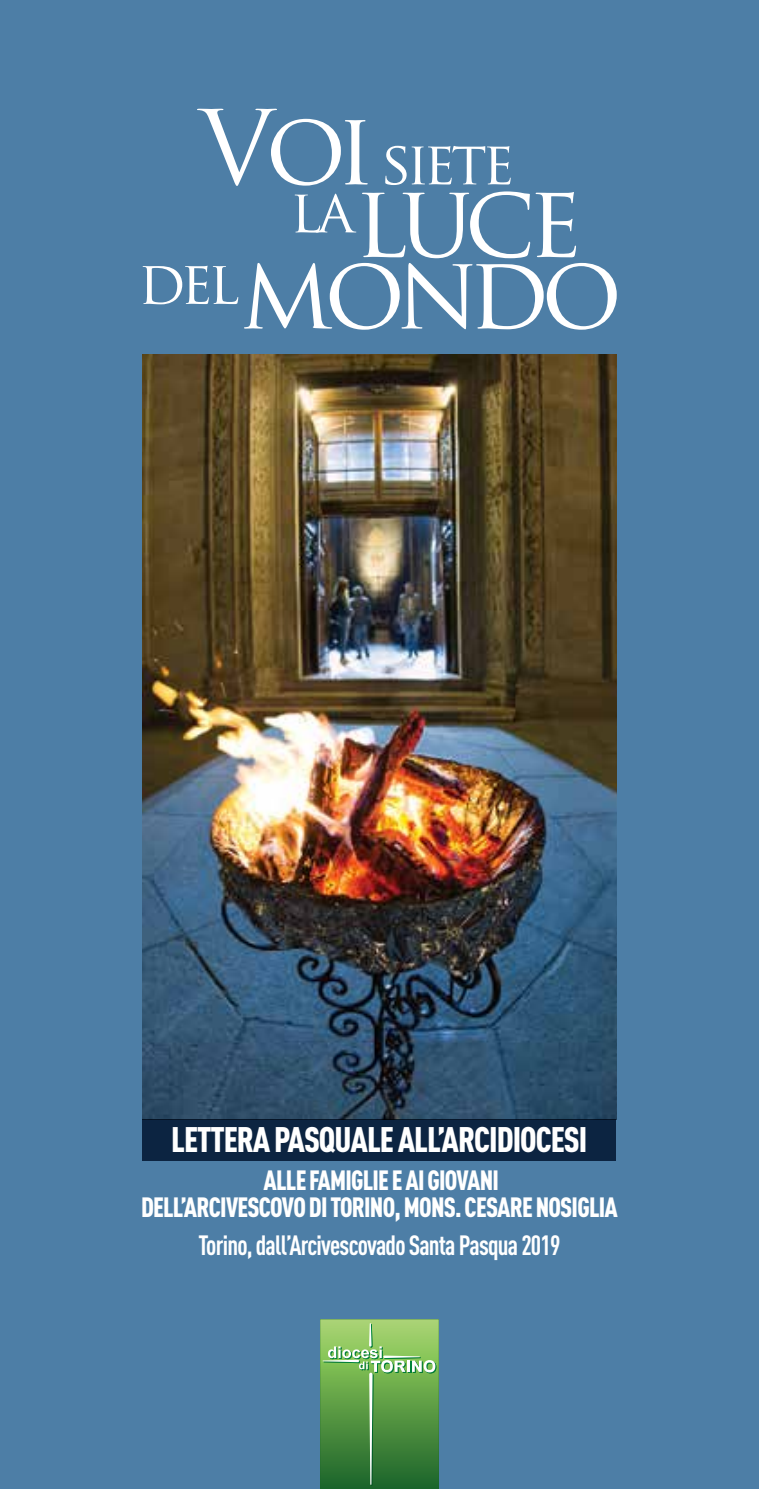
<style>
.page{position:relative;width:759px;height:1489px;background:#fff}
.page>*{position:absolute;margin:0;border:0;box-sizing:border-box;transform-origin:0 0}
.t1{font:100.25px/71.5px "Trajan Pro";letter-spacing:-.08em;color:#fff}
.t2{font:58.75px "Trajan Pro";letter-spacing:-.09em;color:#fff}
.t3{font:900 35px "DIN Cond";letter-spacing:-.03em;color:#fff}
.t4{font:900 27.5px/27.2px "DIN Cond";letter-spacing:-.03em;color:#fff;text-align:center;scale:.94 1}
.t5{font:700 27.5px "DIN Cond";letter-spacing:-.03em;color:#fff;scale:.94 1}
.s1{font-size:100.25px}
</style>
<div class="page">
<div style="left:0;top:0;width:758px;height:1488px;background:#4d7ea6"></div>
<img style="left:143px;top:354px;width:473px;height:765px">
<div style="left:143px;top:1119px;width:473px;height:41px;background:#0c2441"></div>
<svg style="left:320px;top:1319px;width:118px;height:169px;background:#64a151"></svg>
<h2 class="t2" style="left:199px;top:125px;width:316px"><span class="s1">Voi</span> siete</h2>
<h1 class="t1" style="left:138px;top:184px;width:485px;text-indent:152px"><sup>la</sup>luce <sup>del</sup>mondo</h1>
<p class="t3" style="left:171px;top:1117px;width:417px">LETTERA PASQUALE ALL’ARCIDIOCESI</p>
<p class="t4" style="left:141px;top:1165px;width:508px">ALLE FAMIGLIE E AI GIOVANI<br>DELL’ARCIVESCOVO DI TORINO, MONS. CESARE NOSIGLIA</p>
<p class="t5" style="left:198px;top:1228px;width:386px">Torino, dall’Arcivescovado Santa Pasqua 2019</p>
</div>
